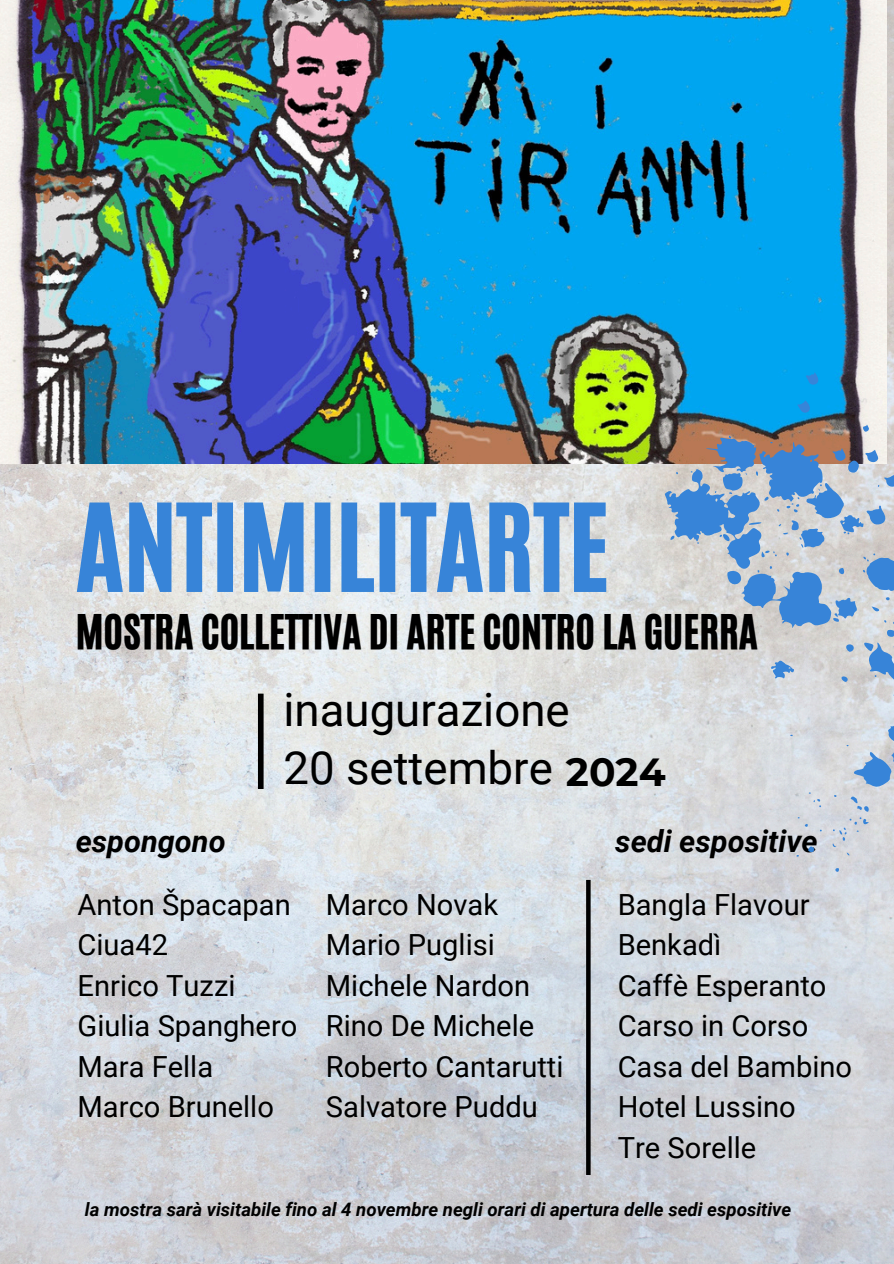
<style>
.page{position:relative;width:894px;height:1264px;background:#fff}
.page>*{position:absolute;margin:0;border:0;box-sizing:border-box;transform-origin:0 0}
.t1{font:101.1px "CA Generated";color:#3784d8}
.t2{font:45.6px "Roboto";color:#000}
.t3{font:40.2px "CA Generated";color:#000}
.t4{font:700 39.15px "Montserrat";color:#000}
.t5{font:italic 700 30.6px "Roboto";color:#000}
.t6{font:29.1px/40.5px "Roboto";color:#000}
.t7{font:italic 700 18.6px "Roboto";color:#000}
</style>
<div class="page">
<img style="left:0;top:0;width:893px;height:1263px">
<img style="left:0;top:0;width:886px;height:464px">
<div style="left:258px;top:693px;width:5px;height:96px;background:#000"></div>
<svg style="left:546px;top:136px;width:347px;height:1127px;background:#a0c1cf"></svg>
<svg style="left:883px;top:900px;width:10px;height:363px;background:#d0d3d9"></svg>
<h3 class="t1" style="left:76px;top:475px;width:534px">ANTIMILITARTE</h3>
<p class="t3" style="left:76px;top:603px;width:683px">MOSTRA COLLETTIVA DI ARTE CONTRO LA GUERRA</p>
<h5 class="t5" style="left:76px;top:823px;width:151px">espongono</h5>
<h5 class="t2" style="left:283px;top:683px;width:287px">inaugurazione</h5>
<h1 class="t4" style="left:565px;top:747px;width:101px">2024</h1>
<h4 class="t2" style="left:283px;top:741px;width:271px">20 settembre</h4>
<h2 class="t5" style="left:615px;top:823px;width:204px">sedi espositive</h2>
<h2 class="t6" style="left:78px;top:884px;width:221px">Anton Špacapan<br>Ciua42<br>Enrico Tuzzi<br>Giulia Spanghero<br>Mara Fella<br>Marco Brunello</h2>
<h5 class="t6" style="left:326px;top:884px;width:239px">Marco Novak<br>Mario Puglisi<br>Michele Nardon<br>Rino De Michele<br>Roberto Cantarutti<br>Salvatore Puddu</h5>
<h3 class="t6" style="left:617px;top:884px;width:236px">Bangla Flavour<br>Benkadì<br>Caffè Esperanto<br>Carso in Corso<br>Casa del Bambino<br>Hotel Lussino<br>Tre Sorelle</h3>
<h4 class="t7" style="left:85px;top:1198px;width:707px">la mostra sarà visitabile fino al 4 novembre negli orari di apertura delle sedi espositive</h4>
</div>
